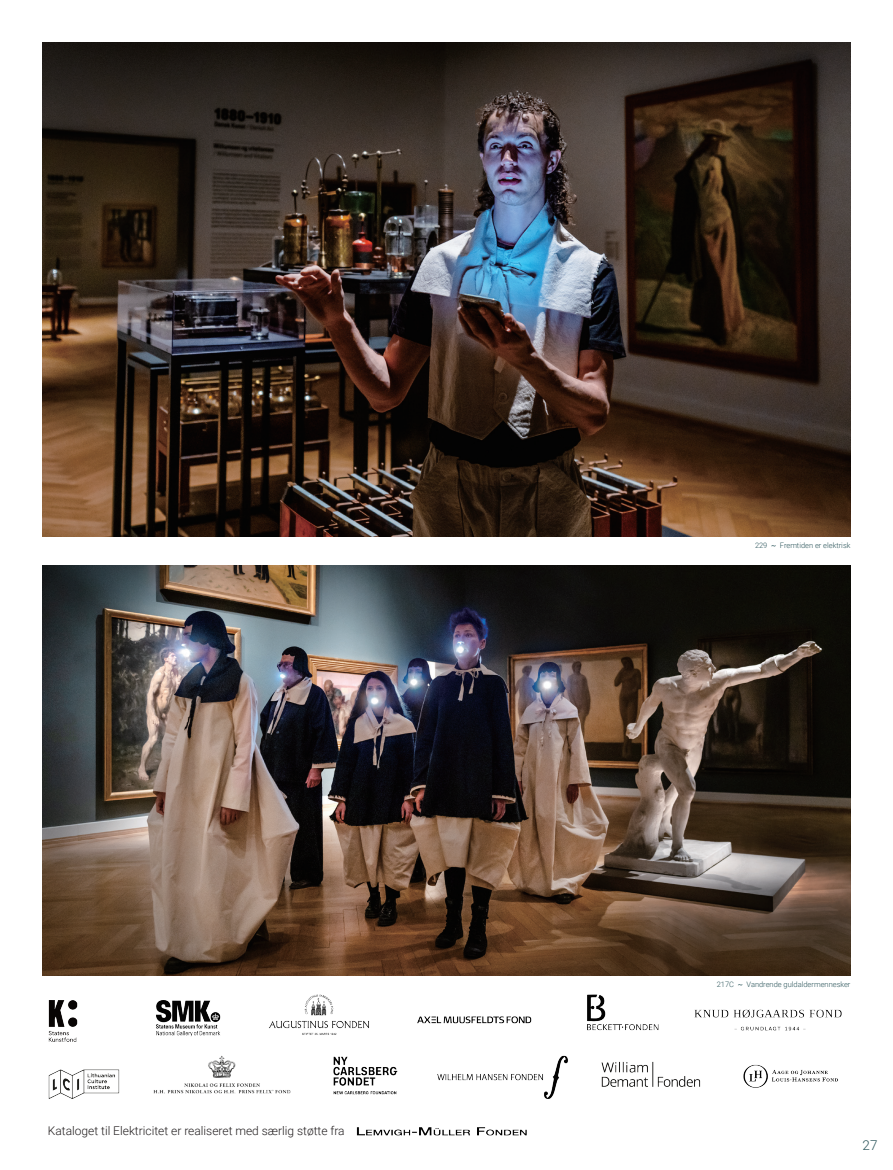
<style>
.page{position:relative;width:893px;height:1170px;background:#fff}
.page>*{position:absolute;margin:0;border:0;box-sizing:border-box;transform-origin:0 0}
.t1{font:300 13.5px "Roboto";color:#2c555b}
.t2{font:300 12px "Roboto";color:#231f20}
.t3{font:300 7.5px "Roboto";color:#2c555b}
.s1{font-weight:400}
</style>
<div class="page">
<img style="left:43px;top:43px;width:807px;height:494px">
<img style="left:48px;top:994px;width:794px;height:105px">
<img style="left:357px;top:1127px;width:170px;height:8px">
<img style="left:43px;top:565px;width:807px;height:410px">
<h2 class="t2" style="left:48px;top:1122px;width:298px">Kataloget til Elektricitet er realiseret med særlig støtte fra</h2>
<p class="t3" style="left:755px;top:540px;width:97px">229 <span class="s1">~</span> Fremtiden er elektrisk</p>
<p class="t3" style="left:717px;top:978px;width:135px">217C <span class="s1">~</span> Vandrende guldaldermennesker</p>
<h1 class="t1" style="left:863px;top:1135px;width:16px">27</h1>
</div>
